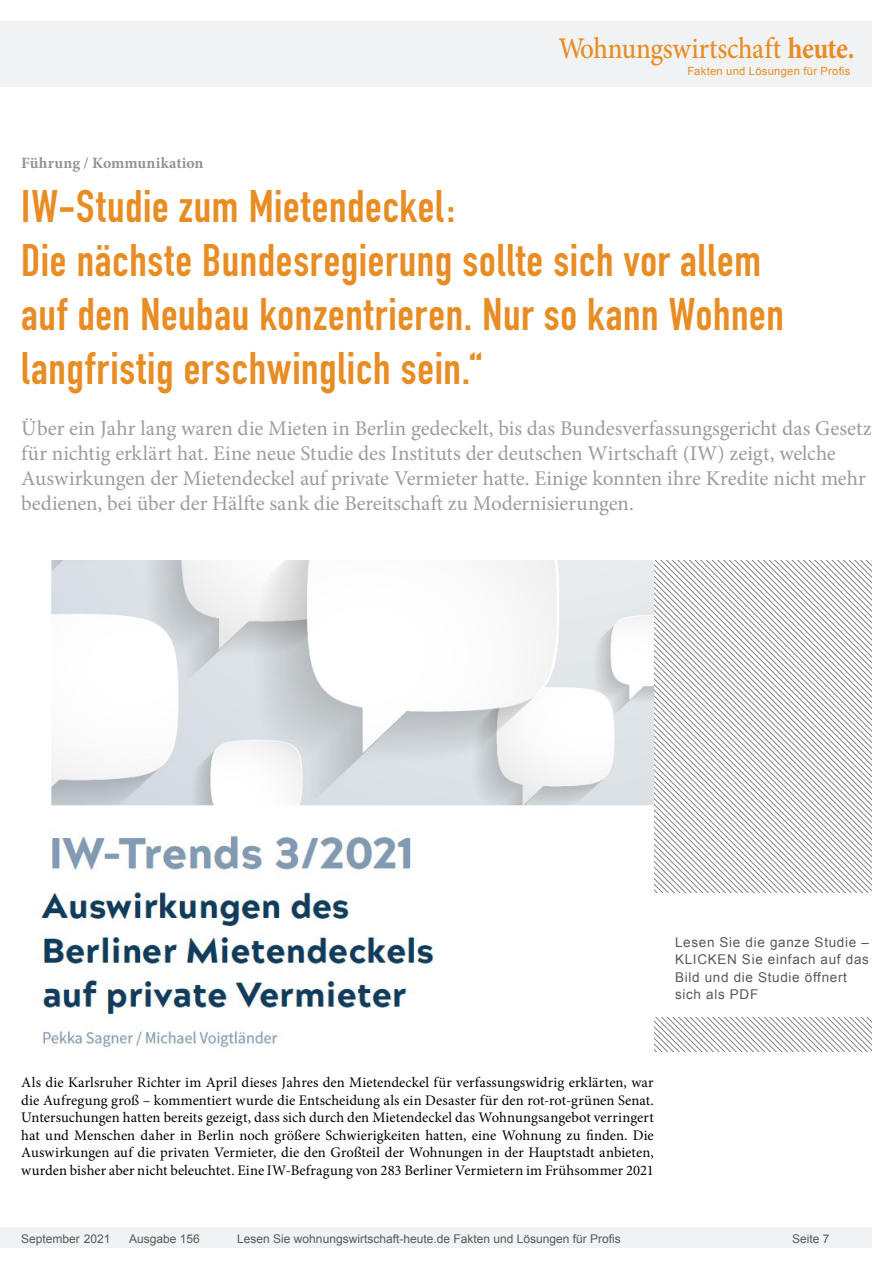
<style>
.page{position:relative;width:893px;height:1263px;background:#fff}
.page>*{position:absolute;margin:0;border:0;box-sizing:border-box;transform-origin:0 0}
.Überschrift_Groß{font:45px/54px "DIN Engschrift";letter-spacing:.015em;color:#e88c24}
.t1{font:500 30px "Minion Pro";letter-spacing:-.01em;color:#e88c24;scale:.9 1}
.Anlesetext{font:21px/25.2px "Minion Pro";letter-spacing:-.005em;color:#9c9c9c}
.Kategorie{font:700 15.75px "Minion Pro";letter-spacing:.01em;color:#939393}
.Fließtext_erste_Zeil{font:14.7px/17.5px "Minion Pro";letter-spacing:.005em;color:#000;text-align:justify}
.Bildunterschrift{font:13.5px/17.5px "Arial";letter-spacing:.05em;color:#595959}
.t2{font:12px "Arial";color:#595959}
.t3{font:11.25px "Arial";letter-spacing:.025em;color:#e88c24}
.s1{font-weight:700}
</style>
<div class="page">
<div style="left:0;top:1227px;width:872px;height:20px;background:#f1f2f3"></div>
<div style="left:0;top:21px;width:872px;height:66px;background:#f1f2f3"></div>
<svg style="left:654px;top:560px;width:218px;height:89px"></svg>
<svg style="left:654px;top:649px;width:218px;height:403px"></svg>
<div style="left:654px;top:894px;width:237px;height:123px;background:#fff"></div>
<img style="left:36px;top:560px;width:618px;height:488px">
<h2 class="t1" style="left:558px;top:28px;width:331px">Wohnungswirtschaft <span class="s1">heute.</span></h2>
<p class="t3" style="left:687px;top:63px;width:165px">Fakten und Lösungen für Profis</p>
<p class="Kategorie" style="left:21px;top:152px;width:184px">Führung / Kommunikation</p>
<p class="Überschrift_Groß" style="left:21px;top:180px;width:764px">IW-Studie zum Mietendeckel:<br>Die nächste Bundesregierung sollte sich vor allem auf den Neubau konzentrieren. Nur so kann Wohnen langfristig erschwinglich sein.“</p>
<p class="Anlesetext" style="left:21px;top:415px;width:852px">Über ein Jahr lang waren die Mieten in Berlin gedeckelt, bis das Bundesverfassungsgericht das Gesetz für nichtig erklärt hat. Eine neue Studie des Instituts der deutschen Wirtschaft (IW) zeigt, welche Auswirkungen der Mietendeckel auf private Vermieter hatte. Einige konnten ihre Kredite nicht mehr bedienen, bei über der Hälfte sank die Bereitschaft zu Modernisierungen.</p>
<p class="Bildunterschrift" style="left:675px;top:933px;width:195px">Lesen Sie die ganze Studie –<br>KLICKEN Sie einfach auf das<br>Bild und die Studie öffnert sich als PDF</p>
<p class="Fließtext_erste_Zeil" style="left:21px;top:1074px;width:634px">Als die Karlsruher Richter im April dieses Jahres den Mietendeckel für verfassungswidrig erklärten, war die Aufregung groß – kommentiert wurde die Entscheidung als ein Desaster für den rot-rot-grünen Senat.<br>Untersuchungen hatten bereits gezeigt, dass sich durch den Mietendeckel das Wohnungsangebot verringert hat und Menschen daher in Berlin noch größere Schwierigkeiten hatten, eine Wohnung zu finden. Die Auswirkungen auf die privaten Vermieter, die den Großteil der Wohnungen in der Hauptstadt anbieten, wurden bisher aber nicht beleuchtet. Eine IW-Befragung von 283 Berliner Vermietern im Frühsommer 2021</p>
<p class="t2" style="left:21px;top:1230px;width:91px">September 2021</p>
<p class="t2" style="left:129px;top:1230px;width:72px">Ausgabe 156</p>
<p class="t2" style="left:237px;top:1230px;width:385px">Lesen Sie wohnungswirtschaft-heute.de Fakten und Lösungen für Profis</p>
<p class="t2" style="left:792px;top:1231px;width:39px">Seite 7</p>
</div>
